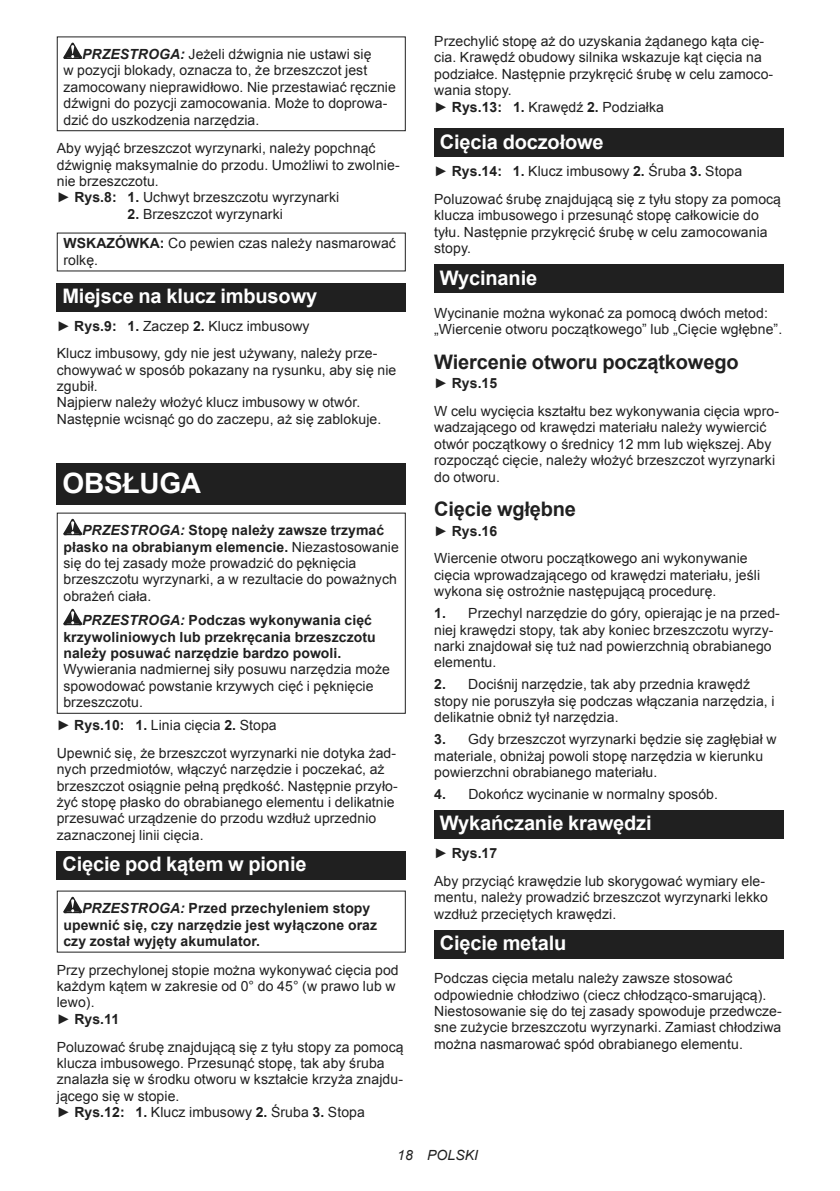
<style>
.page{position:relative;width:840px;height:1191px;background:#fff}
.page>*{position:absolute;margin:0;border:0;box-sizing:border-box;transform-origin:0 0}
.t1{font:700 28px "Arial";letter-spacing:-.01em;color:#fff}
.t2{font:700 20px "Arial";letter-spacing:-.01em;color:#fff}
.t3{font:700 20px "Arial";letter-spacing:-.01em;color:#202020}
.t4{font:14px/16.4px "Arial";letter-spacing:.005em;color:#202020}
.t5{font:700 14px/16.4px "Arial";letter-spacing:.005em;color:#202020}
.t6{font:italic 14px "Arial";letter-spacing:.005em;color:#202020}
.s1{font-weight:700;font-style:italic}
.s2{font-weight:700}
.s3{font-style:italic}
</style>
<div class="page">
<svg style="left:63px;top:43px;width:19px;height:16px"></svg>
<div style="left:57px;top:36px;width:348px;height:95px;border:1px solid #202020"></div>
<div style="left:57px;top:283px;width:348px;height:28px;background:#202020"></div>
<div style="left:57px;top:463px;width:348px;height:41px;background:#202020"></div>
<svg style="left:63px;top:519px;width:19px;height:16px"></svg>
<svg style="left:63px;top:609px;width:19px;height:16px"></svg>
<div style="left:57px;top:512px;width:348px;height:202px;border:1px solid #202020"></div>
<div style="left:57px;top:851px;width:348px;height:28px;background:#202020"></div>
<svg style="left:63px;top:896px;width:19px;height:17px"></svg>
<div style="left:434px;top:129px;width:348px;height:28px;background:#202020"></div>
<div style="left:434px;top:264px;width:348px;height:29px;background:#202020"></div>
<div style="left:434px;top:810px;width:348px;height:29px;background:#202020"></div>
<div style="left:434px;top:930px;width:348px;height:28px;background:#202020"></div>
<p class="t4" style="left:63px;top:46px;width:334px;text-indent:19px"><span class="s1">PRZESTROGA:</span> Jeżeli dźwignia nie ustawi się<br>w pozycji blokady, oznacza to, że brzeszczot jest zamocowany nieprawidłowo. Nie przestawiać ręcznie dźwigni do pozycji zamocowania. Może to doprowa&shy;dzić do uszkodzenia narzędzia.</p>
<p class="t4" style="left:57px;top:140px;width:344px">Aby wyjąć brzeszczot wyrzynarki, należy popchnąć dźwignię maksymalnie do przodu. Umożliwi to zwolnie&shy;nie brzeszczotu.<br>► <span class="s2">Rys.8: 1.</span> Uchwyt brzeszczotu wyrzynarki</p>
<p class="t4" style="left:63px;top:200px;width:334px;line-height:29.6px;text-indent:64px"><span class="s2">2.</span> Brzeszczot wyrzynarki<br><span class="s2">WSKAZÓWKA:</span> Co pewien czas należy nasmarować</p>
<p class="t4" style="left:63px;top:252px;width:36px">rolkę.</p>
<h2 class="t2" style="left:62px;top:288px;width:256px">Miejsce na klucz imbusowy</h2>
<p class="t4" style="left:57px;top:312px;width:322px;line-height:27.8px">► <span class="s2">Rys.9: 1.</span> Zaczep <span class="s2">2.</span> Klucz imbusowy<br>Klucz imbusowy, gdy nie jest używany, należy prze-</p>
<p class="t4" style="left:57px;top:362px;width:341px">chowywać w sposób pokazany na rysunku, aby się nie zgubił.<br>Najpierw należy włożyć klucz imbusowy w otwór.<br>Następnie wcisnąć go do zaczepu, aż się zablokuje.</p>
<h1 class="t1" style="left:62px;top:465px;width:140px">OBSŁUGA</h1>
<p class="t4" style="left:63px;top:523px;width:337px;text-indent:19px"><span class="s1">PRZESTROGA:</span> <span class="s2">Stopę należy zawsze trzymać płasko na obrabianym elemencie.</span> Niezastosowanie się do tej zasady może prowadzić do pęknięcia brzeszczotu wyrzynarki, a w rezultacie do poważnych obrażeń ciała.</p>
<p class="t5" style="left:63px;top:612px;width:314px;text-indent:19px"><span class="s3">PRZESTROGA:</span> Podczas wykonywania cięć krzywoliniowych lub przekręcania brzeszczotu należy posuwać narzędzie bardzo powoli.</p>
<p class="t4" style="left:63px;top:661px;width:328px">Wywierania nadmiernej siły posuwu narzędzia może spowodować powstanie krzywych cięć i pęknięcie brzeszczotu.</p>
<p class="t4" style="left:57px;top:711px;width:341px;line-height:27.8px">► <span class="s2">Rys.10: 1.</span> Linia cięcia <span class="s2">2.</span> Stopa<br>Upewnić się, że brzeszczot wyrzynarki nie dotyka żad-</p>
<p class="t4" style="left:57px;top:761px;width:342px">nych przedmiotów, włączyć narzędzie i poczekać, aż brzeszczot osiągnie pełną prędkość. Następnie przyło&shy;żyć stopę płasko do obrabianego elementu i delikatnie przesuwać urządzenie do przodu wzdłuż uprzednio zaznaczonej linii cięcia.</p>
<h2 class="t2" style="left:62px;top:851px;width:245px">Cięcie pod kątem w pionie</h2>
<p class="t5" style="left:63px;top:901px;width:315px;text-indent:19px"><span class="s3">PRZESTROGA:</span> Przed przechyleniem stopy upewnić się, czy narzędzie jest wyłączone oraz czy został wyjęty akumulator.</p>
<p class="t4" style="left:57px;top:961px;width:343px">Przy przechylonej stopie można wykonywać cięcia pod każdym kątem w zakresie od 0° do 45° (w prawo lub w lewo).<br>► <span class="s2">Rys.11</span></p>
<p class="t4" style="left:57px;top:1038px;width:348px">Poluzować śrubę znajdującą się z tyłu stopy za pomocą klucza imbusowego. Przesunąć stopę, tak aby śruba znalazła się w środku otworu w kształcie krzyża znajdu&shy;jącego się w stopie.<br>► <span class="s2">Rys.12: 1.</span> Klucz imbusowy <span class="s2">2.</span> Śruba <span class="s2">3.</span> Stopa</p>
<p class="t4" style="left:434px;top:33px;width:340px">Przechylić stopę aż do uzyskania żądanego kąta cię&shy;cia. Krawędź obudowy silnika wskazuje kąt cięcia na podziałce. Następnie przykręcić śrubę w celu zamoco&shy;wania stopy.<br>► <span class="s2">Rys.13: 1.</span> Krawędź <span class="s2">2.</span> Podziałka</p>
<h2 class="t2" style="left:439px;top:128px;width:165px">Cięcia doczołowe</h2>
<p class="t4" style="left:434px;top:158px;width:348px;line-height:27.8px">► <span class="s2">Rys.14: 1.</span> Klucz imbusowy <span class="s2">2.</span> Śruba <span class="s2">3.</span> Stopa<br>Poluzować śrubę znajdującą się z tyłu stopy za pomocą</p>
<p class="t4" style="left:434px;top:207px;width:335px">klucza imbusowego i przesunąć stopę całkowicie do tyłu. Następnie przykręcić śrubę w celu zamocowania stopy.</p>
<h2 class="t2" style="left:439px;top:270px;width:99px">Wycinanie</h2>
<p class="t4" style="left:434px;top:305px;width:349px">Wycinanie można wykonać za pomocą dwóch metod: „Wiercenie otworu początkowego” lub „Cięcie wgłębne”.</p>
<h2 class="t3" style="left:434px;top:349px;width:306px">Wiercenie otworu początkowego</h2>
<p class="t4" style="left:434px;top:370px;width:346px;line-height:27.8px">► <span class="s2">Rys.15<br></span>W celu wycięcia kształtu bez wykonywania cięcia wpro-</p>
<p class="t4" style="left:434px;top:419px;width:342px">wadzającego od krawędzi materiału należy wywiercić otwór początkowy o średnicy 12 mm lub większej. Aby rozpocząć cięcie, należy włożyć brzeszczot wyrzynarki do otworu.</p>
<h2 class="t3" style="left:434px;top:496px;width:143px">Cięcie wgłębne</h2>
<p class="t4" style="left:434px;top:517px;width:315px;line-height:27.8px">► <span class="s2">Rys.16<br></span>Wiercenie otworu początkowego ani wykonywanie</p>
<p class="t4" style="left:434px;top:566px;width:327px">cięcia wprowadzającego od krawędzi materiału, jeśli wykona się ostrożnie następującą procedurę.</p>
<p class="t4" style="left:434px;top:605px;width:347px"><span class="s2">1.</span> Przechyl narzędzie do góry, opierając je na przed&shy;niej krawędzi stopy, tak aby koniec brzeszczotu wyrzy&shy;narki znajdował się tuż nad powierzchnią obrabianego elementu.</p>
<p class="t4" style="left:434px;top:676px;width:341px"><span class="s2">2.</span> Dociśnij narzędzie, tak aby przednia krawędź stopy nie poruszyła się podczas włączania narzędzia, i delikatnie obniż tył narzędzia.</p>
<p class="t4" style="left:434px;top:731px;width:343px"><span class="s2">3.</span> Gdy brzeszczot wyrzynarki będzie się zagłębiał w materiale, obniżaj powoli stopę narzędzia w kierunku powierzchni obrabianego materiału.</p>
<p class="t4" style="left:434px;top:786px;width:285px"><span class="s2">4.</span> Dokończ wycinanie w normalny sposób.</p>
<h2 class="t2" style="left:439px;top:810px;width:213px">Wykańczanie krawędzi</h2>
<p class="t4" style="left:434px;top:839px;width:332px;line-height:27.8px">► <span class="s2">Rys.17<br></span>Aby przyciąć krawędzie lub skorygować wymiary ele-</p>
<p class="t4" style="left:434px;top:889px;width:335px">mentu, należy prowadzić brzeszczot wyrzynarki lekko wzdłuż przeciętych krawędzi.</p>
<h2 class="t2" style="left:439px;top:929px;width:128px">Cięcie metalu</h2>
<p class="t4" style="left:434px;top:970px;width:349px">Podczas cięcia metalu należy zawsze stosować odpowiednie chłodziwo (ciecz chłodząco-smarującą).<br>Niestosowanie się do tej zasady spowoduje przedwcze&shy;sne zużycie brzeszczotu wyrzynarki. Zamiast chłodziwa można nasmarować spód obrabianego elementu.</p>
<p class="t6" style="left:397px;top:1147px;width:82px">18 POLSKI</p>
</div>
